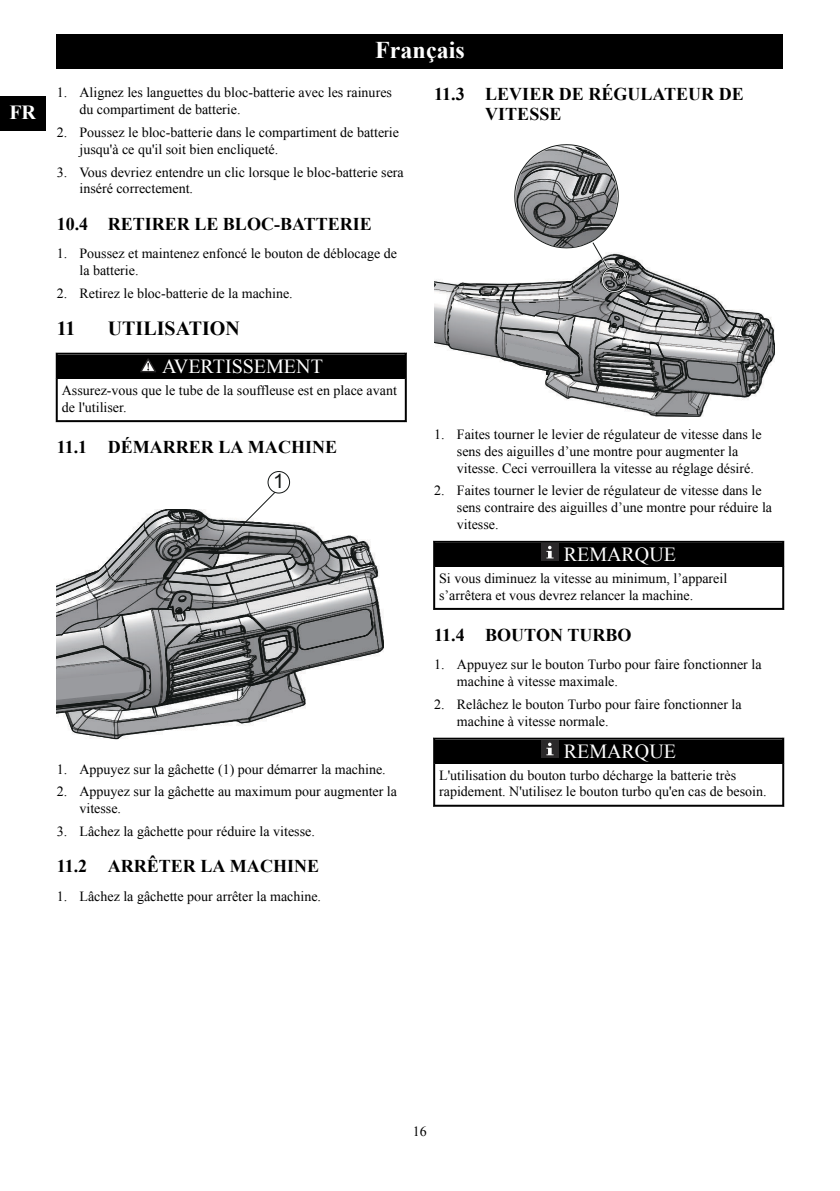
<style>
.page{position:relative;width:840px;height:1191px;background:#fff}
.page>*{position:absolute;margin:0;border:0;box-sizing:border-box;transform-origin:0 0}
.t1{font:700 24px "Times New Roman";color:#fff}
.t2{font:20px "Times New Roman";color:#fff}
.t3{font:700 20px "Times New Roman";color:#000}
.t4{font:700 20px "Times New Roman";color:#fff}
.t5{font:700 18px/19.8px "Times New Roman";color:#000}
.t6{font:14px/16.8px "Times New Roman";color:#000}
</style>
<div class="page">
<div style="left:58px;top:355px;width:346px;height:23px;background:#000"></div>
<svg style="left:140px;top:358px;width:16px;height:14px"></svg>
<hr style="left:56px;top:353px;width:349px;height:2px;background:#000">
<hr style="left:56px;top:353px;width:2px;height:26px;background:#000">
<hr style="left:404px;top:353px;width:2px;height:26px;background:#000">
<hr style="left:56px;top:420px;width:349px;height:2px;background:#000">
<hr style="left:56px;top:378px;width:2px;height:44px;background:#000">
<hr style="left:404px;top:378px;width:2px;height:44px;background:#000">
<div style="left:267px;top:471px;width:23px;height:22px;border:1px solid #131716;border-radius:50%"></div>
<svg style="left:434px;top:144px;width:341px;height:272px"></svg>
<div style="left:435px;top:543px;width:346px;height:23px;background:#000"></div>
<div style="left:541px;top:544px;width:17px;height:17px;background:#2b292a"></div>
<svg style="left:546px;top:546px;width:7px;height:12px"></svg>
<hr style="left:433px;top:541px;width:349px;height:2px;background:#000">
<hr style="left:433px;top:541px;width:2px;height:26px;background:#000">
<hr style="left:781px;top:541px;width:2px;height:26px;background:#000">
<hr style="left:433px;top:608px;width:349px;height:2px;background:#000">
<hr style="left:433px;top:566px;width:2px;height:44px;background:#000">
<hr style="left:781px;top:566px;width:2px;height:44px;background:#000">
<div style="left:435px;top:739px;width:346px;height:24px;background:#000"></div>
<div style="left:541px;top:740px;width:17px;height:18px;background:#2b292a"></div>
<svg style="left:546px;top:742px;width:7px;height:13px"></svg>
<hr style="left:433px;top:737px;width:349px;height:2px;background:#000">
<hr style="left:433px;top:737px;width:2px;height:26px;background:#000">
<hr style="left:781px;top:737px;width:2px;height:26px;background:#000">
<hr style="left:433px;top:804px;width:349px;height:2px;background:#000">
<hr style="left:433px;top:763px;width:2px;height:43px;background:#000">
<hr style="left:781px;top:763px;width:2px;height:43px;background:#000">
<div style="left:57px;top:34px;width:725px;height:34px;background:#000"></div>
<div style="left:0;top:96px;width:45px;height:34px;background:#000"></div>
<svg style="left:57px;top:474px;width:326px;height:265px"></svg>
<h2 class="t4" style="left:9px;top:101px;width:28px">FR</h2>
<h1 class="t1" style="left:375px;top:36px;width:91px">Français</h1>
<p class="t6" style="left:79px;top:84px;width:314px;text-indent:-23px">1. Alignez les languettes du bloc-batterie avec les rainures du compartiment de batterie.</p>
<p class="t6" style="left:79px;top:124px;width:321px;text-indent:-23px">2. Poussez le bloc-batterie dans le compartiment de batterie jusqu'à ce qu'il soit bien encliqueté.</p>
<p class="t6" style="left:79px;top:163px;width:325px;text-indent:-23px">3. Vous devriez entendre un clic lorsque le bloc-batterie sera inséré correctement.</p>
<p class="t5" style="left:57px;top:214px;width:316px">10.4 RETIRER LE BLOC-BATTERIE</p>
<p class="t6" style="left:79px;top:245px;width:319px;text-indent:-23px">1. Poussez et maintenez enfoncé le bouton de déblocage de la batterie.</p>
<p class="t6" style="left:57px;top:285px;width:237px">2. Retirez le bloc-batterie de la machine.</p>
<h2 class="t3" style="left:57px;top:317px;width:20px">11</h2>
<h2 class="t3" style="left:108px;top:317px;width:133px">UTILISATION</h2>
<h2 class="t2" style="left:162px;top:355px;width:162px">AVERTISSEMENT</h2>
<p class="t6" style="left:62px;top:382px;width:336px">Assurez-vous que le tube de la souffleuse est en place avant de l'utiliser.</p>
<p class="t5" style="left:57px;top:437px;width:282px">11.1 DÉMARRER LA MACHINE</p>
<p class="t6" style="left:57px;top:760px;width:330px">1. Appuyez sur la gâchette (1) pour démarrer la machine.</p>
<p class="t6" style="left:79px;top:783px;width:319px;text-indent:-23px">2. Appuyez sur la gâchette au maximum pour augmenter la vitesse.</p>
<p class="t6" style="left:57px;top:823px;width:259px">3. Lâchez la gâchette pour réduire la vitesse.</p>
<p class="t5" style="left:57px;top:856px;width:264px">11.2 ARRÊTER LA MACHINE</p>
<p class="t6" style="left:57px;top:887px;width:266px">1. Lâchez la gâchette pour arrêter la machine.</p>
<p class="t5" style="left:485px;top:84px;width:260px;text-indent:-51px">11.3 LEVIER DE RÉGULATEUR DE<br>VITESSE</p>
<p class="t6" style="left:456px;top:426px;width:306px;text-indent:-23px">1. Faites tourner le levier de régulateur de vitesse dans le sens des aiguilles d’une montre pour augmenter la vitesse. Ceci verrouillera la vitesse au réglage désiré.</p>
<p class="t6" style="left:456px;top:482px;width:316px;text-indent:-23px">2. Faites tourner le levier de régulateur de vitesse dans le sens contraire des aiguilles d’une montre pour réduire la vitesse.</p>
<h2 class="t2" style="left:563px;top:543px;width:114px">REMARQUE</h2>
<p class="t6" style="left:439px;top:570px;width:289px">Si vous diminuez la vitesse au minimum, l’appareil s’arrêtera et vous devrez relancer la machine.</p>
<p class="t5" style="left:434px;top:625px;width:199px">11.4 BOUTON TURBO</p>
<p class="t6" style="left:456px;top:656px;width:306px;text-indent:-23px">1. Appuyez sur le bouton Turbo pour faire fonctionner la machine à vitesse maximale.</p>
<p class="t6" style="left:456px;top:696px;width:286px;text-indent:-23px">2. Relâchez le bouton Turbo pour faire fonctionner la machine à vitesse normale.</p>
<h2 class="t2" style="left:563px;top:740px;width:114px">REMARQUE</h2>
<p class="t6" style="left:439px;top:766px;width:328px">L'utilisation du bouton turbo décharge la batterie très rapidement. N'utilisez le bouton turbo qu'en cas de besoin.</p>
<p class="t6" style="left:413px;top:1122px;width:15px">16</p>
</div>
